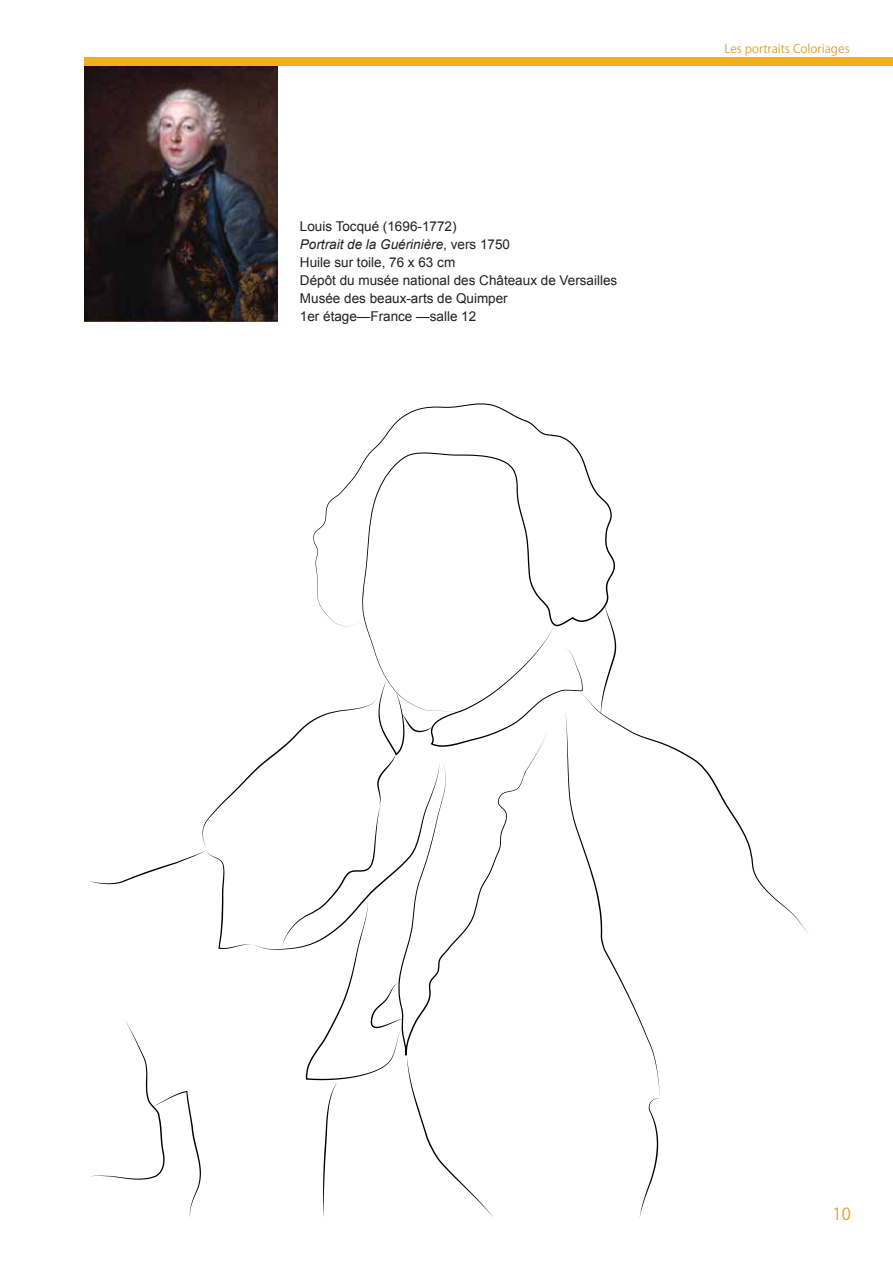
<style>
.page{position:relative;width:893px;height:1263px;background:#fff}
.page>*{position:absolute;margin:0;border:0;box-sizing:border-box;transform-origin:0 0}
.t1{font:16.5px "Koz Go Pro";color:#dfa327}
.t2{font:13.5px/18px "Arial";color:#231f20}
.t3{font:12px "Koz Go Pro";color:#dfa327}
.s1{font-style:italic}
</style>
<div class="page">
<img style="left:84px;top:66px;width:194px;height:255px">
<div style="left:84px;top:58px;width:809px;height:8px;background:#edb11f"></div>
<svg style="left:313px;top:403px;width:302px;height:202px"></svg>
<svg style="left:661px;top:742px;width:147px;height:191px"></svg>
<svg style="left:89px;top:605px;width:572px;height:613px"></svg>
<p class="t2" style="left:300px;top:217px;width:319px">Louis Tocqué (1696-1772)<br><span class="s1">Portrait de la Guérinière</span>, vers 1750<br>Huile sur toile, 76 x 63 cm<br>Dépôt du musée national des Châteaux de Versailles<br>Musée des beaux-arts de Quimper<br>1er étage—France —salle 12</p>
<p class="t3" style="left:724px;top:40px;width:127px">Les portraits Coloriages</p>
<p class="t1" style="left:833px;top:1204px;width:20px">10</p>
</div>
